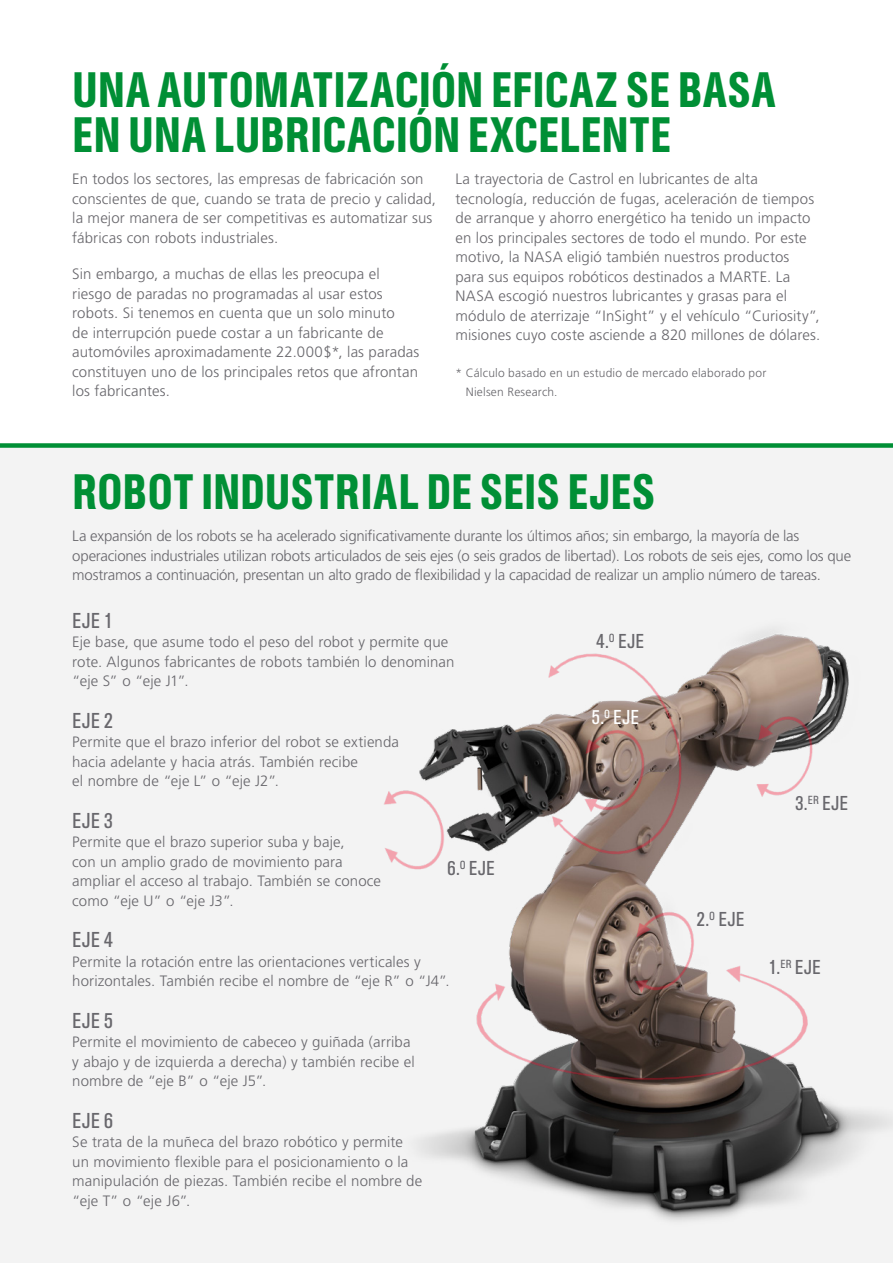
<style>
.page{position:relative;width:893px;height:1263px;background:#fff}
.page>*{position:absolute;margin:0;border:0;box-sizing:border-box;transform-origin:0 0}
.t1{font:500 45px/45px "Castrol Sans Con ML";letter-spacing:-.005em;color:#008f35}
.t2{font:19.5px "Castrol Sans Con ML";letter-spacing:.01em;color:#68676c}
.t3{font:18.15px "Castrol Sans Con ML";letter-spacing:.01em;color:#68676c}
.t4{font:18.15px "Castrol Sans Con ML";color:#fff}
.t5{font:300 15px/19.5px "Frutiger";letter-spacing:.01em;color:#68676c}
.t6{font:300 15px/19.5px "Frutiger";letter-spacing:-.015em;color:#68676c}
.t7{font:300 12px/19.5px "Frutiger";letter-spacing:.02em;color:#68676c}
</style>
<div class="page">
<div style="left:0;top:448px;width:893px;height:815px;background:#f3f3f3"></div>
<img style="left:419px;top:1111px;width:473px;height:110px">
<img style="left:384px;top:629px;width:471px;height:482px">
<div style="left:0;top:443px;width:893px;height:5px;background:#008f35"></div>
<h1 class="t1" style="left:72px;top:68px;width:705px">UNA AUTOMATIZACIÓN EFICAZ SE BASA<br>EN UNA LUBRICACIÓN EXCELENTE</h1>
<p class="t5" style="left:72px;top:170px;width:365px">En todos los sectores, las empresas de fabricación son conscientes de que, cuando se trata de precio y calidad, la mejor manera de ser competitivas es automatizar sus fábricas con robots industriales.</p>
<p class="t5" style="left:72px;top:265px;width:348px">Sin embargo, a muchas de ellas les preocupa el riesgo de paradas no programadas al usar estos robots. Si tenemos en cuenta que un solo minuto<br>de interrupción puede costar a un fabricante de automóviles aproximadamente 22.000$*, las paradas constituyen uno de los principales retos que afrontan los fabricantes.</p>
<p class="t5" style="left:455px;top:170px;width:366px">La trayectoria de Castrol en lubricantes de alta tecnología, reducción de fugas, aceleración de tiempos de arranque y ahorro energético ha tenido un impacto en los principales sectores de todo el mundo. Por este motivo, la NASA eligió también nuestros productos para sus equipos robóticos destinados a MARTE. La NASA escogió nuestros lubricantes y grasas para el módulo de aterrizaje “InSight” y el vehículo “Curiosity”, misiones cuyo coste asciende a 820 millones de dólares.</p>
<p class="t7" style="left:466px;top:363px;width:302px;text-indent:-10px">* Cálculo basado en un estudio de mercado elaborado por<br>Nielsen Research.</p>
<h1 class="t1" style="left:72px;top:470px;width:585px">ROBOT INDUSTRIAL DE SEIS EJES</h1>
<p class="t6" style="left:72px;top:527px;width:780px">La expansión de los robots se ha acelerado significativamente durante los últimos años; sin embargo, la mayoría de las operaciones industriales utilizan robots articulados de seis ejes (o seis grados de libertad). Los robots de seis ejes, como los que mostramos a continuación, presentan un alto grado de flexibilidad y la capacidad de realizar un amplio número de tareas.</p>
<h2 class="t2" style="left:72px;top:608px;width:43px">EJE 1</h2>
<p class="t5" style="left:72px;top:633px;width:384px">Eje base, que asume todo el peso del robot y permite que rote. Algunos fabricantes de robots también lo denominan “eje S” o “eje J1”.</p>
<h2 class="t2" style="left:72px;top:708px;width:43px">EJE 2</h2>
<p class="t5" style="left:72px;top:733px;width:328px">Permite que el brazo inferior del robot se extienda hacia adelante y hacia atrás. También recibe<br>el nombre de “eje L” o “eje J2”.</p>
<h2 class="t2" style="left:72px;top:808px;width:43px">EJE 3</h2>
<p class="t5" style="left:72px;top:833px;width:310px">Permite que el brazo superior suba y baje,<br>con un amplio grado de movimiento para ampliar el acceso al trabajo. También se conoce como “eje U” o “eje J3”.</p>
<h2 class="t2" style="left:72px;top:928px;width:43px">EJE 4</h2>
<p class="t5" style="left:72px;top:952px;width:379px">Permite la rotación entre las orientaciones verticales y horizontales. También recibe el nombre de “eje R” o “J4”.</p>
<h2 class="t2" style="left:72px;top:1008px;width:43px">EJE 5</h2>
<p class="t5" style="left:72px;top:1033px;width:344px">Permite el movimiento de cabeceo y guiñada (arriba y abajo y de izquierda a derecha) y también recibe el nombre de “eje B” o “eje J5”.</p>
<h2 class="t2" style="left:72px;top:1108px;width:43px">EJE 6</h2>
<p class="t5" style="left:72px;top:1133px;width:352px">Se trata de la muñeca del brazo robótico y permite un movimiento flexible para el posicionamiento o la manipulación de piezas. También recibe el nombre de “eje T” o “eje J6”.</p>
<p class="t3" style="left:447px;top:857px;width:50px">6.<sup>O</sup> EJE</p>
<p class="t3" style="left:596px;top:630px;width:50px">4.<sup>O</sup> EJE</p>
<p class="t4" style="left:591px;top:706px;width:50px">5.<sup>O</sup> EJE</p>
<p class="t3" style="left:795px;top:792px;width:55px">3.<sup>ER</sup> EJE</p>
<p class="t3" style="left:696px;top:907px;width:50px">2.<sup>O</sup> EJE</p>
<p class="t3" style="left:768px;top:956px;width:54px">1.<sup>ER</sup> EJE</p>
</div>
